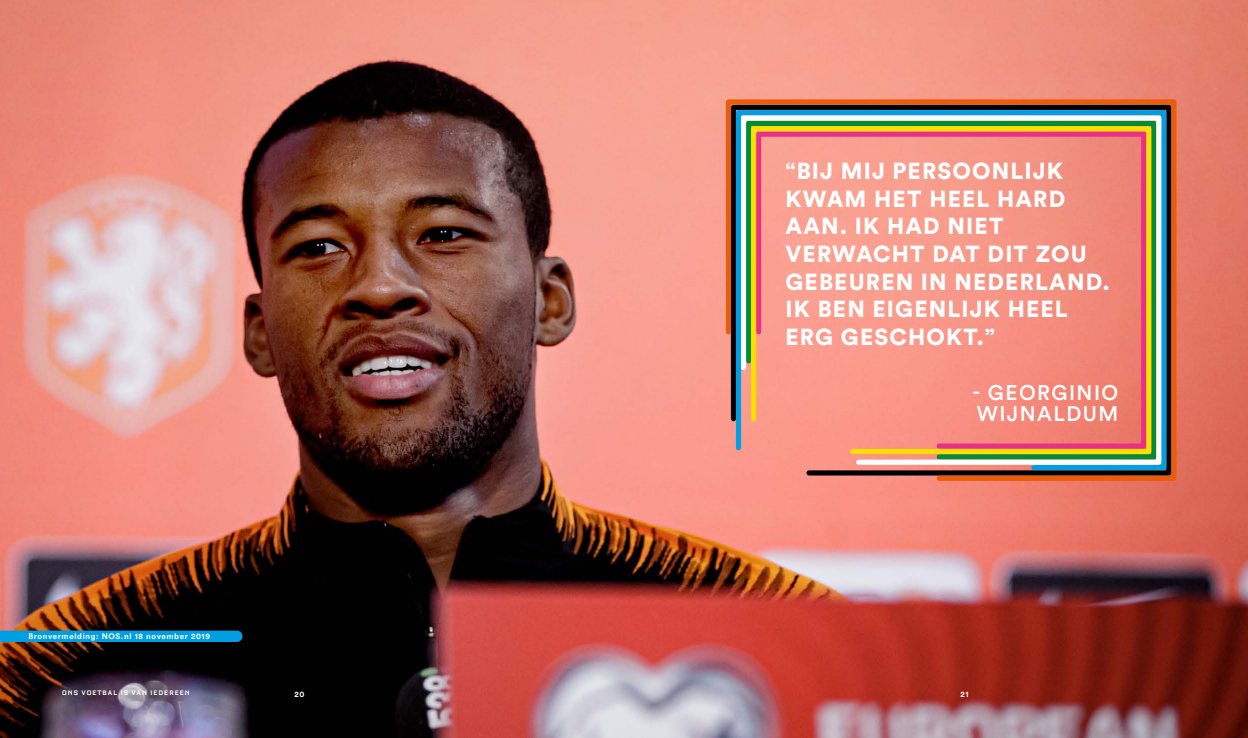
<style>
.page{position:relative;width:1248px;height:738px;background:#fff}
.page>*{position:absolute;margin:0;border:0;box-sizing:border-box;transform-origin:0 0}
.t1{font:900 23px/27.6px "Circular Std";letter-spacing:.05em;color:#fff}
.t2{font:500 21px/21px "Circular Std";letter-spacing:.07em;color:#fff}
.t3{font:700 8px "Circular Std";letter-spacing:.075em;color:#fff}
.t4{font:700 8px "Bourgeois";letter-spacing:.125em;color:#fff}
</style>
<div class="page">
<img style="left:0;top:0;width:1247px;height:737px">
<svg style="left:0;top:630px;width:242px;height:11px;background:#0396d5"></svg>
<svg style="left:723px;top:97px;width:455px;height:386px;background:#db8f7b"></svg>
<p class="t3" style="left:28px;top:630px;width:183px">Bronvermelding: NOS.nl 18 november 2019</p>
<p class="t1" style="left:785px;top:156px;width:326px">“BIJ MIJ PERSOONLIJK<br>KWAM HET HEEL HARD<br>AAN. IK HAD NIET<br>VERWACHT DAT DIT ZOU<br>GEBEUREN IN NEDERLAND.<br>IK BEN EIGENLIJK HEEL<br>ERG GESCHOKT.”</p>
<p class="t2" style="left:972px;top:381px;width:147px">- GEORGINIO<br>WIJNALDUM</p>
<p class="t4" style="left:62px;top:688px;width:129px">ONS VOETBAL IS VAN IEDEREEN</p>
<p class="t3" style="left:294px;top:688px;width:11px">20</p>
<p class="t3" style="left:960px;top:688px;width:10px">21</p>
</div>
